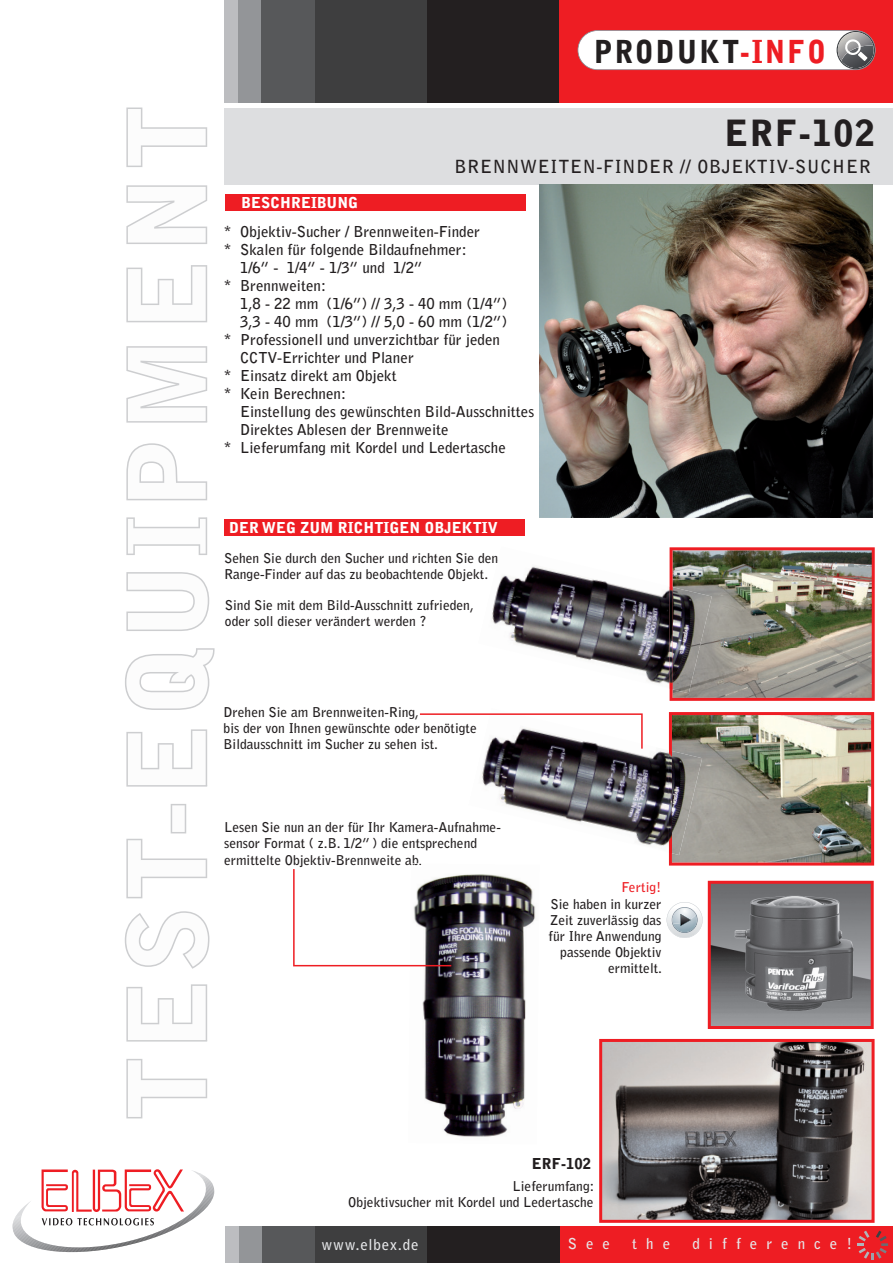
<style>
.page{position:relative;width:893px;height:1263px;background:#fff}
.page>*{position:absolute;margin:0;border:0;box-sizing:border-box;transform-origin:0 0}
.t1{font:900 36px "Bell Gothic Std";letter-spacing:.04em;color:#231f20}
.t2{font:900 31.5px "Bell Gothic Std";letter-spacing:.075em;color:#231f20;scale:.9 1}
.t3{font:700 18px "Bell Gothic Std";letter-spacing:.04em;color:#231f20}
.t4{font:700 15px "Bell Gothic Std";color:#231f20}
.t5{font:900 15px "Bell Gothic Std";color:#fff}
.t6{font:700 15px "Bell Gothic Std";letter-spacing:.6em;color:#e6e7e9}
.t7{font:700 15px "Bell Gothic Std";letter-spacing:.05em;color:#e6e7e9}
.t8{font:900 15px "Bell Gothic Std";color:#231f20}
.t9{font:700 13.5px/16.2px "Bell Gothic Std";color:#231f20}
.t10{font:700 13.5px "Bell Gothic Std";color:#ee1d23}
.s1{color:#ee1d23}
</style>
<div class="page">
<svg style="left:125px;top:108px;width:89px;height:1010px"></svg>
<div style="left:226px;top:194px;width:300px;height:16px;background:#ee1d23"></div>
<div style="left:223px;top:519px;width:301px;height:17px;background:#ee1d23"></div>
<div style="left:426px;top:0;width:133px;height:103px;background:#231f20"></div>
<div style="left:260px;top:0;width:55px;height:103px;background:#57585a"></div>
<div style="left:238px;top:1px;width:22px;height:102px;background:#939598"></div>
<div style="left:315px;top:0;width:111px;height:103px;background:#3e3e3f"></div>
<div style="left:559px;top:1px;width:333px;height:102px;background:#ee1d23"></div>
<div style="left:224px;top:0;width:14px;height:103px;background:#bcbdc0"></div>
<svg style="left:577px;top:30px;width:298px;height:40px;background:#eee7e8"></svg>
<svg style="left:12px;top:1169px;width:203px;height:84px"></svg>
<div style="left:224px;top:108px;width:668px;height:77px;background:#dddee0"></div>
<div style="left:427px;top:1227px;width:133px;height:36px;background:#231f20"></div>
<div style="left:261px;top:1227px;width:54px;height:36px;background:#57585a"></div>
<div style="left:239px;top:1227px;width:22px;height:36px;background:#939598"></div>
<div style="left:315px;top:1227px;width:112px;height:36px;background:#3e3e3f"></div>
<div style="left:560px;top:1227px;width:332px;height:36px;background:#ee1d23"></div>
<div style="left:225px;top:1227px;width:14px;height:36px;background:#bcbdc0"></div>
<svg style="left:857px;top:1230px;width:31px;height:30px"></svg>
<img style="left:539px;top:185px;width:333px;height:332px">
<img style="left:669px;top:547px;width:205px;height:154px">
<img style="left:492px;top:566px;width:177px;height:118px">
<img style="left:672px;top:587px;width:39px;height:106px">
<img style="left:669px;top:586px;width:3px;height:103px">
<img style="left:669px;top:712px;width:205px;height:154px">
<img style="left:482px;top:712px;width:187px;height:141px">
<img style="left:672px;top:751px;width:30px;height:104px">
<img style="left:669px;top:750px;width:3px;height:103px">
<svg style="left:420px;top:713px;width:222px;height:36px"></svg>
<img style="left:408px;top:874px;width:128px;height:263px">
<svg style="left:293px;top:869px;width:158px;height:97px"></svg>
<svg style="left:666px;top:881px;width:207px;height:148px"></svg>
<svg style="left:599px;top:1039px;width:275px;height:184px;background:#796b6b"></svg>
<h2 class="t2" style="left:593px;top:33px;width:259px">PRODUKT<span class="s1">-INFO</span></h2>
<h1 class="t1" style="left:724px;top:112px;width:152px">ERF-102</h1>
<p class="t5" style="left:241px;top:194px;width:119px">BESCHREIBUNG</p>
<h3 class="t3" style="left:454px;top:160px;width:417px">BRENNWEITEN-FINDER // OBJEKTIV-SUCHER</h3>
<p class="t4" style="left:223px;top:226px;width:258px">* Objektiv-Sucher / Brennweiten-Finder</p>
<p class="t4" style="left:223px;top:244px;width:245px">* Skalen für folgende Bildaufnehmer:</p>
<p class="t4" style="left:240px;top:262px;width:184px">1/6” - 1/4” - 1/3” und 1/2”</p>
<p class="t4" style="left:223px;top:280px;width:104px">* Brennweiten:</p>
<p class="t4" style="left:240px;top:298px;width:269px">1,8 - 22 mm (1/6”) // 3,3 - 40 mm (1/4”)</p>
<p class="t4" style="left:240px;top:315px;width:269px">3,3 - 40 mm (1/3”) // 5,0 - 60 mm (1/2”)</p>
<p class="t4" style="left:223px;top:333px;width:278px">* Professionell und unverzichtbar für jeden</p>
<p class="t4" style="left:240px;top:351px;width:175px">CCTV-Errichter und Planer</p>
<p class="t4" style="left:223px;top:369px;width:175px">* Einsatz direkt am Objekt</p>
<p class="t4" style="left:223px;top:387px;width:124px">* Kein Berechnen:</p>
<p class="t4" style="left:240px;top:405px;width:295px">Einstellung des gewünschten Bild-Ausschnittes</p>
<p class="t4" style="left:240px;top:423px;width:210px">Direktes Ablesen der Brennweite</p>
<p class="t4" style="left:223px;top:441px;width:284px">* Lieferumfang mit Kordel und Ledertasche</p>
<p class="t5" style="left:229px;top:519px;width:270px">DER WEG ZUM RICHTIGEN OBJEKTIV</p>
<p class="t9" style="left:224px;top:551px;width:276px">Sehen Sie durch den Sucher und richten Sie den<br>Range-Finder auf das zu beobachtende Objekt.</p>
<p class="t9" style="left:225px;top:598px;width:250px">Sind Sie mit dem Bild-Ausschnitt zufrieden, oder soll dieser verändert werden ?</p>
<p class="t9" style="left:223px;top:705px;width:255px">Drehen Sie am Brennweiten-Ring,<br>bis der von Ihnen gewünschte oder benötigte<br>Bildausschnitt im Sucher zu sehen ist.</p>
<p class="t9" style="left:224px;top:820px;width:278px">Lesen Sie nun an der für Ihr Kamera-Aufnahme&shy;sensor Format ( z.B. 1/2” ) die entsprechend ermittelte Objektiv-Brennweite ab.</p>
<p class="t10" style="left:621px;top:882px;width:41px">Fertig!</p>
<p class="t9" style="left:548px;top:897px;width:115px;text-align:right">Sie haben in kurzer<br>Zeit zuverlässig das für Ihre Anwendung passende Objektiv ermittelt.</p>
<p class="t8" style="left:532px;top:1155px;width:61px">ERF-102</p>
<p class="t9" style="left:348px;top:1179px;width:247px;text-align:right">Lieferumfang:<br>Objektivsucher mit Kordel und Ledertasche</p>
<p class="t7" style="left:321px;top:1238px;width:99px">www.elbex.de</p>
<p class="t6" style="left:568px;top:1238px;width:44px">See</p>
<p class="t6" style="left:632px;top:1238px;width:39px">the</p>
<p class="t6" style="left:692px;top:1238px;width:161px">difference!</p>
</div>
